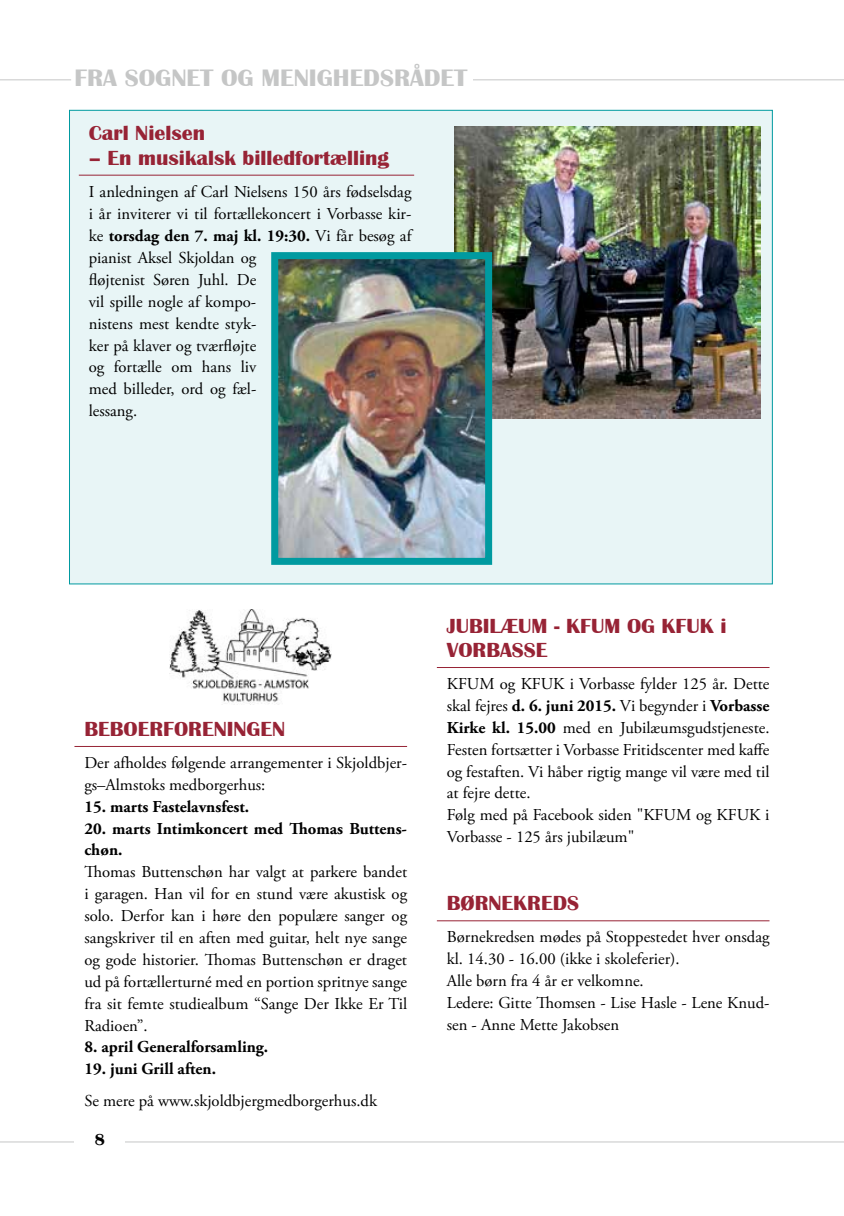
<style>
.page{position:relative;width:844px;height:1216px;background:#fff}
.page>*{position:absolute;margin:0;border:0;box-sizing:border-box;transform-origin:0 0}
.t1{font:700 24.5px "Britannic";color:#c5c6c6;scale:1.04 1}
.t2{font:700 21px/24.5px "Britannic";color:#972335;scale:1.04 1}
.t3{font:16.62px/21.9px "Adobe Garamond Pro";color:#000}
.t4{font:700 16.62px/21.9px "Adobe Garamond Pro";color:#000}
.t5{font:700 16.62px "Britannic";color:#000}
.s1{font-weight:700}
</style>
<div class="page">
<hr style="left:0;top:1141px;width:843px;height:1px;background:#c5c6c6">
<div style="left:74px;top:1134px;width:51px;height:47px;background:#fff"></div>
<div style="left:69px;top:110px;width:703px;height:474px;background:#e8f5f6;border:1px solid #009aa0"></div>
<hr style="left:184px;top:79px;width:659px;height:1px;background:#c5c6c6">
<hr style="left:0;top:79px;width:71px;height:1px;background:#c5c6c6">
<div style="left:74px;top:69px;width:398px;height:25px;background:#fff"></div>
<img style="left:169px;top:609px;width:162px;height:95px">
<hr style="left:74px;top:746px;width:333px;height:1px;background:#972335">
<hr style="left:79px;top:175px;width:335px;height:1px;background:#972335">
<hr style="left:437px;top:667px;width:332px;height:1px;background:#972335">
<hr style="left:437px;top:920px;width:332px;height:1px;background:#972335">
<img style="left:454px;top:126px;width:306px;height:292px">
<img style="left:279px;top:260px;width:205px;height:297px">
<div style="left:271px;top:252px;width:221px;height:313px;border:7px solid #009aa0"></div>
<h1 class="t1" style="left:74px;top:64px;width:379px">Fra Sognet og menighedsrådet</h1>
<p class="t2" style="left:89px;top:121px;width:113px">Carl Nielsen</p>
<p class="t2" style="left:89px;top:146px;width:290px">– En musikalsk billedfortælling</p>
<p class="t3" style="left:89px;top:182px;width:324px">I anledningen af Carl Nielsens 150 års fødselsdag i år inviterer vi til fortællekoncert i Vorbasse kir&shy;ke <span class="s1">torsdag den 7. maj kl. 19:30.</span> Vi får besøg af pianist Aksel Skjoldan og<br>fløjtenist Søren Juhl. De<br>vil spille nogle af kompo-<br>nistens mest kendte styk-<br>ker på klaver og tværfløjte<br>og fortælle om hans liv<br>med billeder, ord og fæl-<br>lessang.</p>
<p class="t2" style="left:84px;top:717px;width:51px">BEBOER</p>
<p class="t2" style="left:163px;top:717px;width:24px">FOREN</p>
<p class="t2" style="left:227px;top:717px;width:20px">INGEN</p>
<p class="t3" style="left:84px;top:752px;width:324px">Der afholdes følgende arrangementer i Skjoldbjer&shy;gs–Almstoks medborgerhus:</p>
<p class="t4" style="left:84px;top:795px;width:166px">15. marts Fastelavnsfest.</p>
<p class="t4" style="left:84px;top:817px;width:324px">20. marts Intimkoncert med Thomas Buttens&shy;chøn.</p>
<p class="t3" style="left:84px;top:861px;width:324px;text-align:justify">Thomas Buttenschøn har valgt at parkere bandet i garagen. Han vil for en stund være akustisk og solo. Derfor kan i høre den populære sanger og sangskriver til en aften med guitar, helt nye sange og gode historier. Thomas Buttenschøn er draget ud på fortællerturné med en portion spritnye sange fra sit femte studiealbum “Sange Der Ikke Er Til Radioen”.</p>
<p class="t4" style="left:84px;top:1036px;width:185px">8. april Generalforsamling.</p>
<p class="t4" style="left:84px;top:1058px;width:133px">19. juni Grill aften.</p>
<p class="t3" style="left:84px;top:1090px;width:294px">Se mere på www.skjoldbjergmedborgerhus.dk</p>
<p class="t5" style="left:95px;top:1130px;width:12px">8</p>
<p class="t2" style="left:446px;top:613px;width:270px">JUBILÆUM - KFUM OG KFUK i<br>VOR BASSE</p>
<p class="t3" style="left:446px;top:673px;width:324px">KFUM og KFUK i Vorbasse fylder 125 år. Dette skal fejres <span class="s1">d. 6. juni 2015.</span> Vi begynder i <span class="s1">Vorbasse Kirke kl. 15.00</span> med en Jubilæumsgudstjeneste.<br>Festen fortsætter i Vorbasse Fritidscenter med kaffe og festaften. Vi håber rigtig mange vil være med til at fejre dette.<br>Følg med på Facebook siden "KFUM og KFUK i Vorbasse - 125 års jubilæum"</p>
<p class="t2" style="left:446px;top:891px;width:91px">BØRNEKRED</p>
<p class="t2" style="left:567px;top:891px;width:13px">S</p>
<p class="t3" style="left:446px;top:926px;width:324px">Børnekredsen mødes på Stoppestedet hver onsdag kl. 14.30 - 16.00 (ikke i skoleferier).<br>Alle børn fra 4 år er velkomne.<br>Ledere: Gitte Thomsen - Lise Hasle - Lene Knud&shy;sen - Anne Mette Jakobsen</p>
</div>
